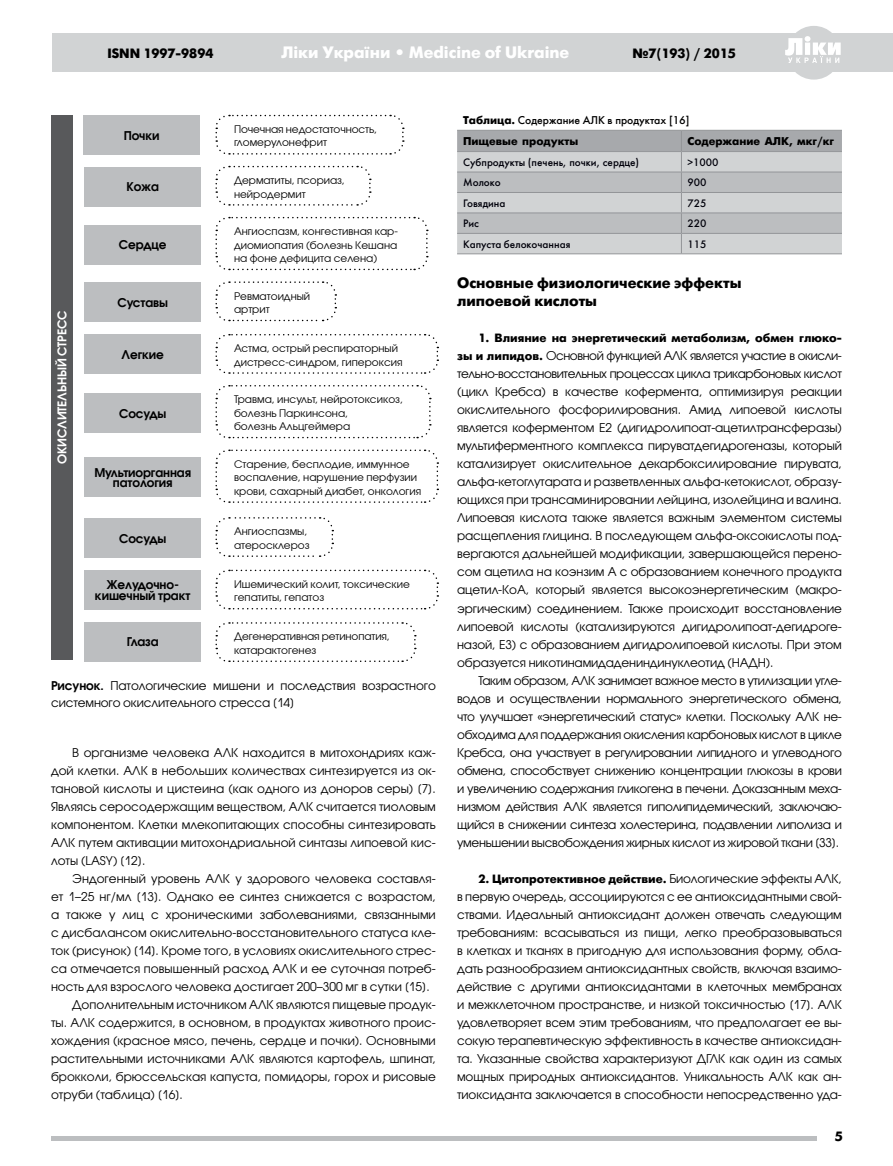
<style>
.page{position:relative;width:893px;height:1166px;background:#fff}
.page>*{position:absolute;margin:0;border:0;box-sizing:border-box;transform-origin:0 0}
.t1{font:700 16.5px "Futuris C";color:#fff}
.t2{font:700 15px/18px "Futuris C";color:#000}
.t3{font:700 13.5px "Futuris C";color:#000}
.t4{font:700 13.5px "Futuris Cyr";color:#000}
.t5{font:12px/18px "Avant Garde Gothic C";color:#000;text-align:justify}
.t6{font:700 12px "Futuris C";color:#000}
.t7{font:700 12px/10.5px "Avant Garde Gothic C";letter-spacing:-.01em;color:#000;text-align:center}
.t8{font:700 12px "Avant Garde Gothic C";letter-spacing:-.01em;color:#fff}
.t9{font:11.25px "Futura Medium C";color:#00000a}
.t10{font:11.25px "Futuris C";color:#000}
.t11{font:700 11.25px "Futuris Cyr";color:#000}
.t12{font:10.5px/13.5px "Avant Garde Gothic C";color:#000}
.s1{font-weight:700}
.s2{font-family:"Futuris C";font-weight:700}
.s3{font-family:"Avant Garde Gothic C";font-weight:400}
</style>
<div class="page">
<hr style="left:51px;top:1136px;width:765px;height:4px;background:#bcbec0">
<div style="left:53px;top:34px;width:840px;height:38px;background:#d1d3d4"></div>
<div style="left:787px;top:26px;width:54px;height:54px;background:#d1d3d4;border-radius:50%"></div>
<svg style="left:785px;top:36px;width:56px;height:27px"></svg>
<div style="left:51px;top:115px;width:21px;height:544px;background:#58595b"></div>
<div style="left:84px;top:225px;width:117px;height:39px;background:#bcbec0"></div>
<div style="left:84px;top:283px;width:117px;height:39px;background:#bcbec0"></div>
<div style="left:84px;top:334px;width:117px;height:39px;background:#bcbec0"></div>
<div style="left:84px;top:394px;width:117px;height:39px;background:#bcbec0"></div>
<div style="left:84px;top:457px;width:117px;height:39px;background:#bcbec0"></div>
<div style="left:84px;top:518px;width:117px;height:39px;background:#bcbec0"></div>
<div style="left:84px;top:570px;width:117px;height:39px;background:#bcbec0"></div>
<div style="left:84px;top:621px;width:117px;height:39px;background:#bcbec0"></div>
<div style="left:84px;top:167px;width:117px;height:39px;background:#bcbec0"></div>
<div style="left:83px;top:115px;width:117px;height:39px;background:#bcbec0"></div>
<svg style="left:215px;top:114px;width:189px;height:41px"></svg>
<svg style="left:215px;top:165px;width:156px;height:41px"></svg>
<svg style="left:215px;top:216px;width:213px;height:55px"></svg>
<svg style="left:215px;top:281px;width:122px;height:41px"></svg>
<svg style="left:215px;top:334px;width:224px;height:40px"></svg>
<svg style="left:215px;top:385px;width:216px;height:54px"></svg>
<svg style="left:215px;top:449px;width:224px;height:54px"></svg>
<svg style="left:215px;top:517px;width:119px;height:40px"></svg>
<svg style="left:215px;top:569px;width:224px;height:41px"></svg>
<svg style="left:215px;top:622px;width:201px;height:40px"></svg>
<svg style="left:457px;top:130px;width:385px;height:123px"></svg>
<hr style="left:457px;top:253px;width:224px;height:1px;background:#939598">
<hr style="left:681px;top:253px;width:161px;height:1px;background:#939598">
<p class="t3" style="left:107px;top:46px;width:108px">ISNN 1997-9894</p>
<h1 class="t1" style="left:281px;top:43px;width:289px">Ліки України • Medicine of Ukraine</h1>
<p class="t3" style="left:632px;top:46px;width:105px">№7(193) / 2015</p>
<p class="t7" style="left:124px;top:130px;width:37px">Почки</p>
<p class="t12" style="left:234px;top:122px;width:145px">Почечная недостаточность, гломерулонефрит</p>
<p class="t12" style="left:234px;top:173px;width:112px">Дерматиты, псориаз, нейродермит</p>
<p class="t12" style="left:234px;top:224px;width:165px;text-align:justify">Ангиоспазм, конгестивная кар&shy;диомиопатия (болезнь Кешана на фоне дефицита селена)</p>
<p class="t12" style="left:234px;top:289px;width:78px">Ревматоидный артрит</p>
<p class="t12" style="left:234px;top:341px;width:170px">Астма, острый респираторный дистресс-синдром, гипероксия</p>
<p class="t12" style="left:234px;top:392px;width:170px">Травма, инсульт, нейротоксикоз, болезнь Паркинсона,<br>болезнь Альцгеймера</p>
<p class="t12" style="left:234px;top:457px;width:189px">Старение, бесплодие, иммунное воспаление, нарушение перфузии крови, сахарный диабет, онкология</p>
<p class="t12" style="left:234px;top:524px;width:77px">Ангиоспазмы, атеросклероз</p>
<p class="t12" style="left:234px;top:577px;width:177px">Ишемический колит, токсические гепатиты, гепатоз</p>
<p class="t12" style="left:234px;top:629px;width:157px">Дегенеративная ретинопатия, катарактогенез</p>
<p class="t5" style="left:51px;top:677px;width:386px;line-height:16.5px"><span class="s1">Рисунок.</span> Патологические мишени и последствия возрастного системного окислительного стресса [14]</p>
<p class="t7" style="left:126px;top:181px;width:34px">Кожа</p>
<p class="t7" style="left:119px;top:239px;width:49px">Сердце</p>
<p class="t7" style="left:118px;top:297px;width:52px">Суставы</p>
<p class="t8" style="left:55px;top:464px;width:155px;rotate:-90deg">ОКИСЛИТЕЛЬНЫЙ СТРЕСС</p>
<p class="t7" style="left:122px;top:349px;width:44px">Легкие</p>
<p class="t7" style="left:119px;top:408px;width:49px">Сосуды</p>
<p class="t7" style="left:94px;top:466px;width:98px">Мультиорганная патология</p>
<p class="t7" style="left:119px;top:532px;width:49px">Сосуды</p>
<p class="t7" style="left:95px;top:579px;width:97px">Желудочно&shy;кишечный тракт</p>
<p class="t7" style="left:127px;top:636px;width:33px">Глаза</p>
<p class="t5" style="left:51px;top:743px;width:386px;text-indent:21px">В организме человека АЛК находится в митохондриях каж&shy;дой клетки. АЛК в небольших количествах синтезируется из ок&shy;тановой кислоты и цистеина (как одного из доноров серы) [7].<br>Являясь серосодержащим веществом, AЛК считается тиоловым компонентом. Клетки млекопитающих способны синтезировать АЛК путем активации митохондриальной синтазы липоевой кис&shy;лоты (LASY) [12].</p>
<p class="t5" style="left:72px;top:869px;width:365px">Эндогенный уровень АЛК у здорового человека составля-</p>
<p class="t5" style="left:51px;top:887px;width:386px">ет 1–25 нг/мл [13]. Однако ее синтез снижается с возрастом,</p>
<p class="t5" style="left:51px;top:905px;width:386px">а также у лиц с хроническими заболеваниями, связанными</p>
<p class="t5" style="left:51px;top:923px;width:386px">с дисбалансом окислительно-восстановительного статуса кле-</p>
<p class="t5" style="left:51px;top:941px;width:386px">ток (рисунок) [14]. Кроме того, в условиях окислительного стрес-</p>
<p class="t5" style="left:51px;top:959px;width:386px">са отмечается повышенный расход АЛК и ее суточная потреб-</p>
<p class="t5" style="left:51px;top:977px;width:380px">ность для взрослого человека достигает 200–300 мг в сутки [15].</p>
<p class="t5" style="left:72px;top:995px;width:365px">Дополнительным источником АЛК являются пищевые продук-</p>
<p class="t5" style="left:51px;top:1013px;width:386px">ты. АЛК содержится, в основном, в продуктах животного проис-</p>
<p class="t5" style="left:51px;top:1031px;width:386px">хождения (красное мясо, печень, сердце и почки). Основными</p>
<p class="t5" style="left:51px;top:1049px;width:386px">растительными источниками АЛК являются картофель, шпинат,</p>
<p class="t5" style="left:51px;top:1067px;width:386px">брокколи, брюссельская капуста, помидоры, горох и рисовые</p>
<p class="t5" style="left:51px;top:1085px;width:133px">отруби (таблица) [16].</p>
<p class="t10" style="left:463px;top:113px;width:228px"><span class="s1">Таблица.</span> Содержание АЛК в продуктах [16]</p>
<p class="t11" style="left:463px;top:135px;width:117px">Пищевые продукты</p>
<p class="t11" style="left:687px;top:135px;width:148px">Содержание АЛК, мкг/кг</p>
<p class="t9" style="left:463px;top:156px;width:178px">Субпродукты (печень, почки, сердце)</p>
<p class="t9" style="left:687px;top:156px;width:33px">&gt;1000</p>
<p class="t9" style="left:463px;top:176px;width:39px">Молоко</p>
<p class="t9" style="left:687px;top:176px;width:21px">900</p>
<p class="t9" style="left:463px;top:197px;width:44px">Говядина</p>
<p class="t9" style="left:687px;top:197px;width:21px">725</p>
<p class="t9" style="left:463px;top:217px;width:17px">Рис</p>
<p class="t9" style="left:687px;top:217px;width:21px">220</p>
<p class="t9" style="left:463px;top:237px;width:109px">Капуста белокочанная</p>
<p class="t9" style="left:687px;top:237px;width:21px">115</p>
<p class="t2" style="left:457px;top:274px;width:286px">Основные физиологические эффекты липоевой кислоты</p>
<p class="t6" style="left:478px;top:331px;width:365px">1. Влияние на энергетический метаболизм, обмен глюко-</p>
<p class="t5" style="left:457px;top:347px;width:386px"><span class="s2">зы и липидов.</span> Основной функцией АЛК является участие в окисли&shy;тельно-восстановительных процессах цикла трикарбоновых кислот (цикл Кребса) в качестве кофермента, оптимизируя реакции окислительного фосфорилирования. Амид липоевой кислоты является коферментом Е2 (дигидролипоат-ацетилтрансферазы) мультиферментного комплекса пируватдегидрогеназы, который катализирует окислительное декарбоксилирование пирувата, альфа-кетоглутарата и разветвленных альфа-кетокислот, образу&shy;ющихся при трансаминировании лейцина, изолейцина и валина.<br>Липоевая кислота также является важным элементом системы расщепления глицина. В последующем альфа-оксокислоты под&shy;вергаются дальнейшей модификации, завершающейся перено&shy;сом ацетила на коэнзим А с образованием конечного продукта ацетил-КоА, который является высокоэнергетическим (макро&shy;эргическим) соединением. Также происходит восстановление липоевой кислоты (катализируются дигидролипоат-дегидроге&shy;назой, Е3) с образованием дигидролипоевой кислоты. При этом образуется никотинамидадениндинуклеотид (НАДН).</p>
<p class="t5" style="left:457px;top:671px;width:386px;text-indent:21px">Таким образом, АЛК занимает важное место в утилизации угле&shy;водов и осуществлении нормального энергетического обмена, что улучшает «энергетический статус» клетки. Поскольку АЛК не&shy;обходима для поддержания окисления карбоновых кислот в цикле Кребса, она участвует в регулировании липидного и углеводного обмена, способствует снижению концентрации глюкозы в крови и увеличению содержания гликогена в печени. Доказанным меха&shy;низмом действия АЛК является гиполипидемический, заключаю&shy;щийся в снижении синтеза холестерина, подавлении липолиза и уменьшении высвобождения жирных кислот из жировой ткани [33].</p>
<p class="t6" style="left:478px;top:871px;width:365px">2. Цитопротективное действие. <span class="s3">Биологические эффекты АЛК,</span></p>
<p class="t5" style="left:457px;top:887px;width:386px">в первую очередь, ассоциируются с ее антиоксидантными свой&shy;ствами. Идеальный антиоксидант должен отвечать следующим требованиям: всасываться из пищи, легко преобразовываться в клетках и тканях в пригодную для использования форму, обла&shy;дать разнообразием антиоксидантных свойств, включая взаимо&shy;действие с другими антиоксидантами в клеточных мембранах и межклеточном пространстве, и низкой токсичностью [17]. АЛК удовлетворяет всем этим требованиям, что предполагает ее вы&shy;сокую терапевтическую эффективность в качестве антиоксидан&shy;та. Указанные свойства характеризуют ДГЛК как один из самых мощных природных антиоксидантов. Уникальность АЛК как ан&shy;тиоксиданта заключается в способности непосредственно уда-</p>
<p class="t4" style="left:835px;top:1128px;width:10px">5</p>
</div>
